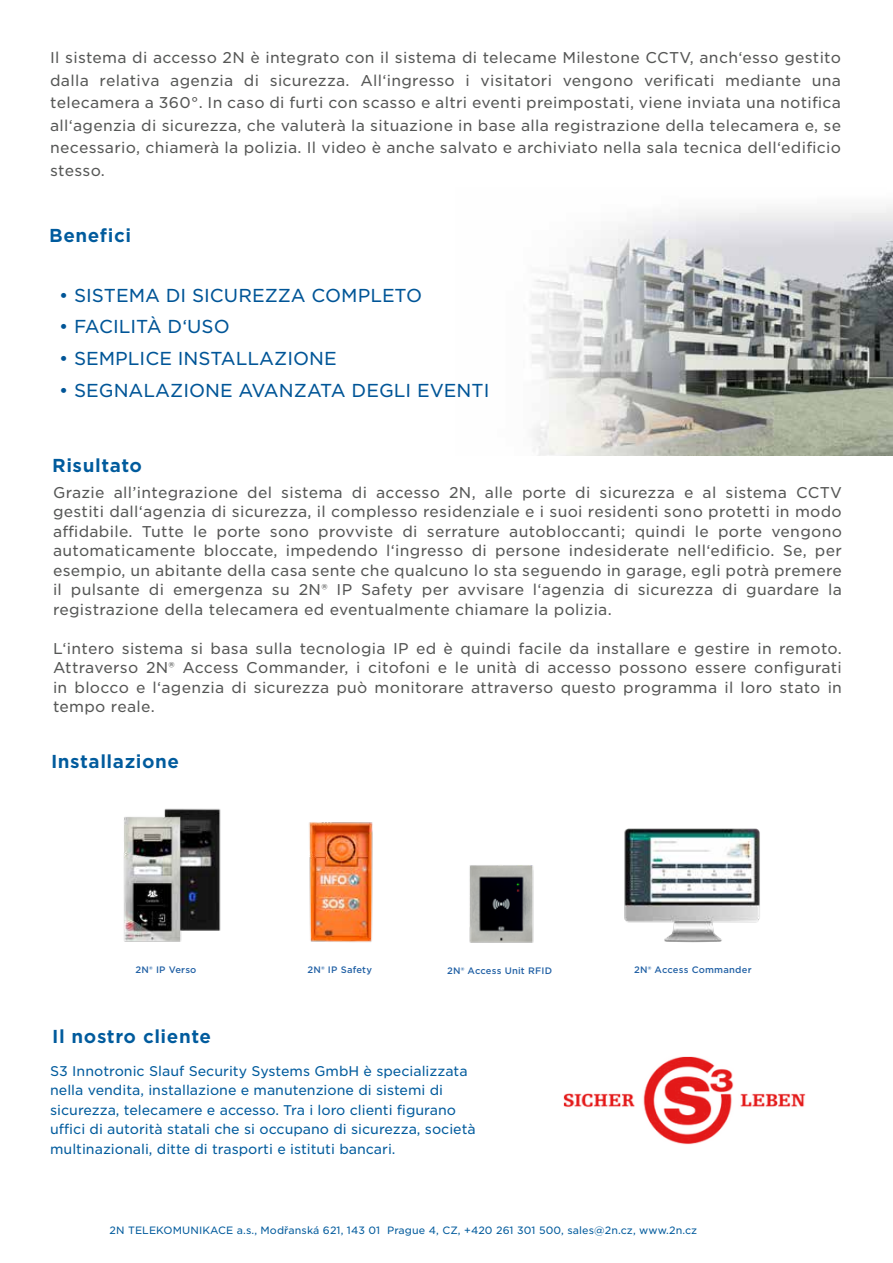
<style>
.page{position:relative;width:893px;height:1263px;background:#fff}
.page>*{position:absolute;margin:0;border:0;box-sizing:border-box;transform-origin:0 0}
.t1{font:18px "Gotham S Sm";color:#005597}
.t2{font:700 18px "Gotham S Sm";letter-spacing:.03em;color:#005b9d}
.t3{font:15px/19.5px "Gotham S Sm";letter-spacing:.02em;color:#565756;text-align:justify}
.t4{font:13.5px/19.5px "Gotham S Sm";color:#005b9d}
.t5{font:10.2px "Gotham S Sm";letter-spacing:.01em;color:#005a9c}
.t6{font:500 9px "Gotham S Sm";letter-spacing:.02em;color:#1f5fa4}
</style>
<div class="page">
<img style="left:531px;top:206px;width:362px;height:250px">
<img style="left:564px;top:1056px;width:241px;height:88px">
<img style="left:469px;top:865px;width:65px;height:78px">
<img style="left:309px;top:822px;width:64px;height:121px">
<img style="left:123px;top:808px;width:98px;height:134px">
<img style="left:624px;top:828px;width:136px;height:115px">
<p class="t3" style="left:50px;top:46px;width:792px;line-height:22.5px">Il sistema di accesso 2N è integrato con il sistema di telecame Milestone CCTV, anch‘esso gestito dalla relativa agenzia di sicurezza. All‘ingresso i visitatori vengono verificati mediante una telecamera a 360°. In caso di furti con scasso e altri eventi preimpostati, viene inviata una notifica all‘agenzia di sicurezza, che valuterà la situazione in base alla registrazione della telecamera e, se necessario, chiamerà la polizia. Il video è anche salvato e archiviato nella sala tecnica dell‘edificio stesso.</p>
<p class="t2" style="left:49px;top:223px;width:84px">Benefici</p>
<p class="t1" style="left:59px;top:283px;width:364px">• SISTEMA DI SICUREZZA COMPLETO</p>
<p class="t1" style="left:59px;top:315px;width:172px">• FACILITÀ D‘USO</p>
<p class="t1" style="left:59px;top:346px;width:279px">• SEMPLICE INSTALLAZIONE</p>
<p class="t1" style="left:59px;top:378px;width:432px">• SEGNALAZIONE AVANZATA DEGLI EVENTI</p>
<p class="t2" style="left:52px;top:453px;width:91px">Risultato</p>
<p class="t3" style="left:53px;top:482px;width:790px">Grazie all’integrazione del sistema di accesso 2N, alle porte di sicurezza e al sistema CCTV gestiti dall‘agenzia di sicurezza, il complesso residenziale e i suoi residenti sono protetti in modo affidabile. Tutte le porte sono provviste di serrature autobloccanti; quindi le porte vengono automaticamente bloccate, impedendo l‘ingresso di persone indesiderate nell‘edificio. Se, per esempio, un abitante della casa sente che qualcuno lo sta seguendo in garage, egli potrà premere il pulsante di emergenza su 2N® IP Safety per avvisare l‘agenzia di sicurezza di guardare la registrazione della telecamera ed eventualmente chiamare la polizia.</p>
<p class="t3" style="left:53px;top:638px;width:790px">L‘intero sistema si basa sulla tecnologia IP ed è quindi facile da installare e gestire in remoto.<br>Attraverso 2N® Access Commander, i citofoni e le unità di accesso possono essere configurati in blocco e l‘agenzia di sicurezza può monitorare attraverso questo programma il loro stato in tempo reale.</p>
<p class="t2" style="left:51px;top:749px;width:130px">Installazione</p>
<p class="t6" style="left:135px;top:964px;width:63px">2N® IP Verso</p>
<p class="t6" style="left:307px;top:964px;width:66px">2N® IP Safety</p>
<p class="t6" style="left:447px;top:964px;width:107px">2N® Access Unit RFID</p>
<p class="t6" style="left:634px;top:964px;width:119px">2N® Access Commander</p>
<p class="t2" style="left:52px;top:1023px;width:160px">Il nostro cliente</p>
<p class="t4" style="left:50px;top:1060px;width:427px">S3 Innotronic Slauf Security Systems GmbH è specializzata nella vendita, installazione e manutenzione di sistemi di sicurezza, telecamere e accesso. Tra i loro clienti figurano uffici di autorità statali che si occupano di sicurezza, società multinazionali, ditte di trasporti e istituti bancari.</p>
<p class="t5" style="left:109px;top:1224px;width:589px">2N TELEKOMUNIKACE a.s., Modřanská 621, 143 01 Prague 4, CZ, +420 261 301 500, sales@2n.cz, www.2n.cz</p>
</div>
